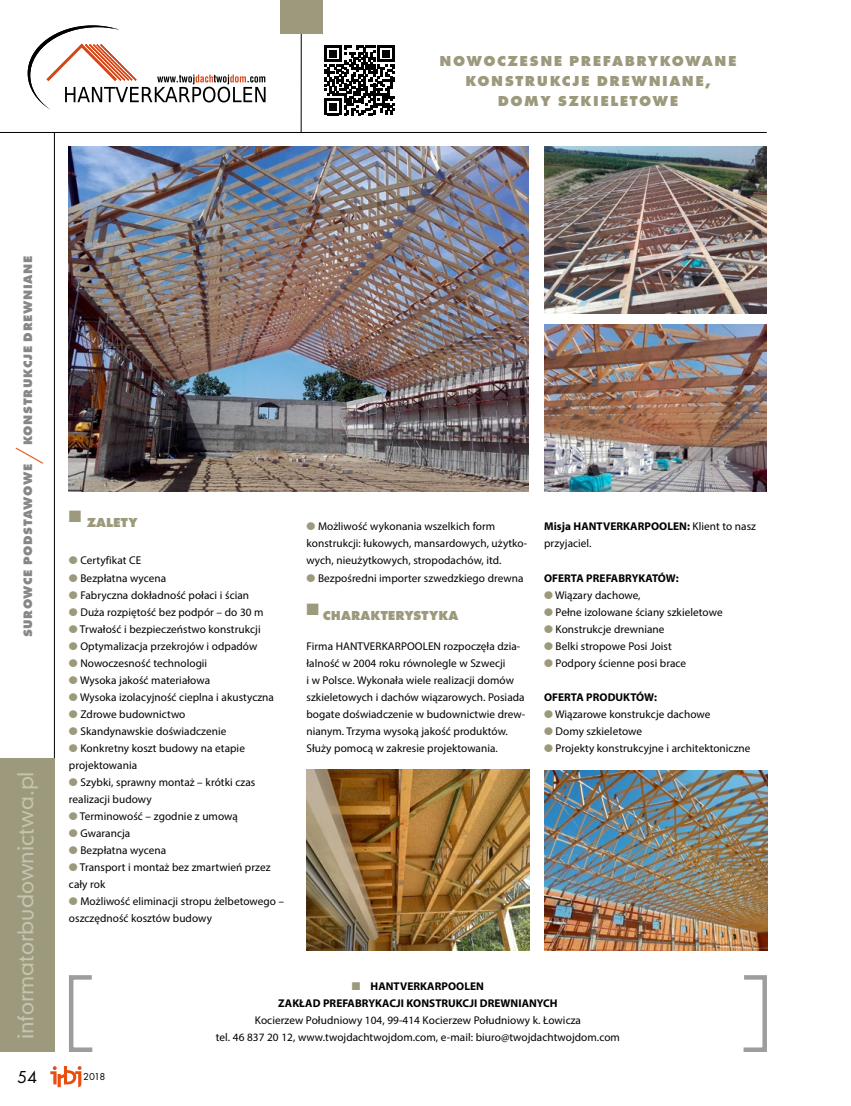
<style>
.page{position:relative;width:851px;height:1106px;background:#fff}
.page>*{position:absolute;margin:0;border:0;box-sizing:border-box;transform-origin:0 0}
.t1{font:30px "Futura TEE Ligh";color:#e94e0f}
.t2{font:21px "Geometric 706 Md EU";color:#c6c3af}
.t3{font:18px "Futura TEE";color:#000}
.główny{font:700 15px/19.8px "Futura TEE Extr";letter-spacing:.1em;color:#9c997c;text-align:center}
.t4{font:700 13.5px "Futura TEE Extr";color:#9c997c}
.t5{font:700 12.75px "Futura TEE Extr";letter-spacing:.05em;color:#878787}
.główny-2{font:11.25px/17px "Myriad Pro";letter-spacing:.005em;color:#000}
.główny-3{font:700 11.25px "Myriad Pro";letter-spacing:.005em;color:#000}
.t6{font:10.5px "Futura TEE";color:#000}
.s1{color:#9c997c}
.s2{font-weight:700}
</style>
<div class="page">
<hr style="left:54px;top:132px;width:1px;height:920px;background:#000">
<div style="left:0;top:758px;width:54px;height:294px;background:#9c997c"></div>
<hr style="left:0;top:132px;width:766px;height:1px;background:#000">
<hr style="left:301px;top:33px;width:1px;height:100px;background:#000">
<div style="left:280px;top:0;width:43px;height:34px;background:#9c997c"></div>
<svg style="left:50px;top:1066px;width:31px;height:21px"></svg>
<svg style="left:28px;top:25px;width:237px;height:85px"></svg>
<svg style="left:69px;top:975px;width:24px;height:77px"></svg>
<svg style="left:743px;top:975px;width:24px;height:77px"></svg>
<img style="left:69px;top:146px;width:460px;height:345px">
<img style="left:544px;top:146px;width:222px;height:167px">
<img style="left:544px;top:324px;width:222px;height:167px">
<img style="left:544px;top:770px;width:223px;height:180px">
<img style="left:307px;top:769px;width:222px;height:181px">
<svg style="left:324px;top:45px;width:70px;height:70px"></svg>
<p class="t5" style="left:20px;top:445px;width:191px;rotate:-90deg">KONSTRUKCJE DREWNIANE</p>
<p class="główny" style="left:439px;top:51px;width:298px">NOWOCZESNE PREFABRYKOWANE<br>KONSTRUKCJE DREWNIANE,<br>DOMY SZKIELETOWE</p>
<p class="t1" style="left:11px;top:464px;width:18px;rotate:-90deg">/</p>
<p class="t5" style="left:20px;top:637px;width:175px;rotate:-90deg">SUROWCE PODSTAWOWE</p>
<p class="t4" style="left:69px;top:514px;width:70px">■ ZALETY</p>
<p class="główny-2" style="left:69px;top:552px;width:74px"><span class="s1">●</span> Certyfikat CE</p>
<p class="główny-2" style="left:69px;top:569px;width:99px"><span class="s1">●</span> Bezpłatna wycena</p>
<p class="główny-2" style="left:69px;top:586px;width:182px"><span class="s1">●</span> Fabryczna dokładność połaci i ścian</p>
<p class="główny-2" style="left:69px;top:603px;width:196px"><span class="s1">●</span> Duża rozpiętość bez podpór – do 30 m</p>
<p class="główny-2" style="left:69px;top:620px;width:193px"><span class="s1">●</span> Trwałość i bezpieczeństwo konstrukcji</p>
<p class="główny-2" style="left:69px;top:637px;width:190px"><span class="s1">●</span> Optymalizacja przekrojów i odpadów</p>
<p class="główny-2" style="left:69px;top:654px;width:140px"><span class="s1">●</span> Nowoczesność technologii</p>
<p class="główny-2" style="left:69px;top:671px;width:143px"><span class="s1">●</span> Wysoka jakość materiałowa</p>
<p class="główny-2" style="left:69px;top:688px;width:206px"><span class="s1">●</span> Wysoka izolacyjność cieplna i akustyczna</p>
<p class="główny-2" style="left:69px;top:705px;width:118px"><span class="s1">●</span> Zdrowe budownictwo</p>
<p class="główny-2" style="left:69px;top:722px;width:159px"><span class="s1">●</span> Skandynawskie doświadczenie</p>
<p class="główny-2" style="left:69px;top:739px;width:177px"><span class="s1">●</span> Konkretny koszt budowy na etapie</p>
<p class="główny-2" style="left:69px;top:756px;width:70px">projektowania</p>
<p class="główny-2" style="left:69px;top:773px;width:188px"><span class="s1">●</span> Szybki, sprawny montaż – krótki czas</p>
<p class="główny-2" style="left:69px;top:790px;width:84px">realizacji budowy</p>
<p class="główny-2" style="left:69px;top:807px;width:170px"><span class="s1">●</span> Terminowość – zgodnie z umową</p>
<p class="główny-2" style="left:69px;top:824px;width:63px"><span class="s1">●</span> Gwarancja</p>
<p class="główny-2" style="left:69px;top:841px;width:99px"><span class="s1">●</span> Bezpłatna wycena</p>
<p class="główny-2" style="left:69px;top:858px;width:203px"><span class="s1">●</span> Transport i montaż bez zmartwień przez cały rok</p>
<p class="główny-2" style="left:69px;top:892px;width:217px"><span class="s1">●</span> Możliwość eliminacji stropu żelbetowego – oszczędność kosztów budowy</p>
<p class="główny-2" style="left:306px;top:518px;width:222px"><span class="s1">●</span> Możliwość wykonania wszelkich form konstrukcji: łukowych, mansardowych, użytko&shy;wych, nieużytkowych, stropodachów, itd.</p>
<p class="główny-2" style="left:306px;top:569px;width:218px"><span class="s1">●</span> Bezpośredni importer szwedzkiego drewna</p>
<p class="t4" style="left:306px;top:607px;width:153px">■ CHARAKTERYSTYKA</p>
<p class="główny-2" style="left:306px;top:637px;width:220px">Firma HANTVERKARPOOLEN rozpoczęła dzia&shy;łalność w 2004 roku równolegle w Szwecji<br>i w Polsce. Wykonała wiele realizacji domów szkieletowych i dachów wiązarowych. Posiada bogate doświadczenie w budownictwie drew&shy;nianym. Trzyma wysoką jakość produktów.<br>Służy pomocą w zakresie projektowania.</p>
<p class="główny-2" style="left:544px;top:518px;width:213px"><span class="s2">Misja HANTVERKARPOOLEN:</span> Klient to nasz przyjaciel.</p>
<p class="główny-3" style="left:544px;top:570px;width:136px">OFERTA PREFABRYKATÓW:</p>
<p class="główny-2" style="left:544px;top:586px;width:98px"><span class="s1">●</span> Wiązary dachowe,</p>
<p class="główny-2" style="left:544px;top:603px;width:180px"><span class="s1">●</span> Pełne izolowane ściany szkieletowe</p>
<p class="główny-2" style="left:544px;top:620px;width:122px"><span class="s1">●</span> Konstrukcje drewniane</p>
<p class="główny-2" style="left:544px;top:637px;width:129px"><span class="s1">●</span> Belki stropowe Posi Joist</p>
<p class="główny-2" style="left:544px;top:654px;width:144px"><span class="s1">●</span> Podpory ścienne posi brace</p>
<p class="główny-3" style="left:544px;top:689px;width:114px">OFERTA PRODUKTÓW:</p>
<p class="główny-2" style="left:544px;top:705px;width:168px"><span class="s1">●</span> Wiązarowe konstrukcje dachowe</p>
<p class="główny-2" style="left:544px;top:722px;width:99px"><span class="s1">●</span> Domy szkieletowe</p>
<p class="główny-2" style="left:544px;top:739px;width:208px"><span class="s1">●</span> Projekty konstrukcyjne i architektoniczne</p>
<h2 class="t2" style="left:11px;top:1039px;width:269px;rotate:-90deg">informatorbudownictwa.pl</h2>
<h3 class="t3" style="left:17px;top:1065px;width:22px">54</h3>
<p class="t6" style="left:83px;top:1070px;width:24px">2018</p>
<p class="główny-3" style="left:352px;top:978px;width:133px"><span class="s1">■</span> HANTVERKARPOOLEN</p>
<p class="główny-3" style="left:278px;top:995px;width:281px">ZAKŁAD PREFABRYKACJI KONSTRUKCJI DREWNIANYCH</p>
<p class="główny-2" style="left:255px;top:1011px;width:327px">Kocierzew Południowy 104, 99-414 Kocierzew Południowy k. Łowicza</p>
<p class="główny-2" style="left:216px;top:1028px;width:405px">tel. 46 837 20 12, www.twojdachtwojdom.com, e-mail: biuro@twojdachtwojdom.com</p>
</div>
